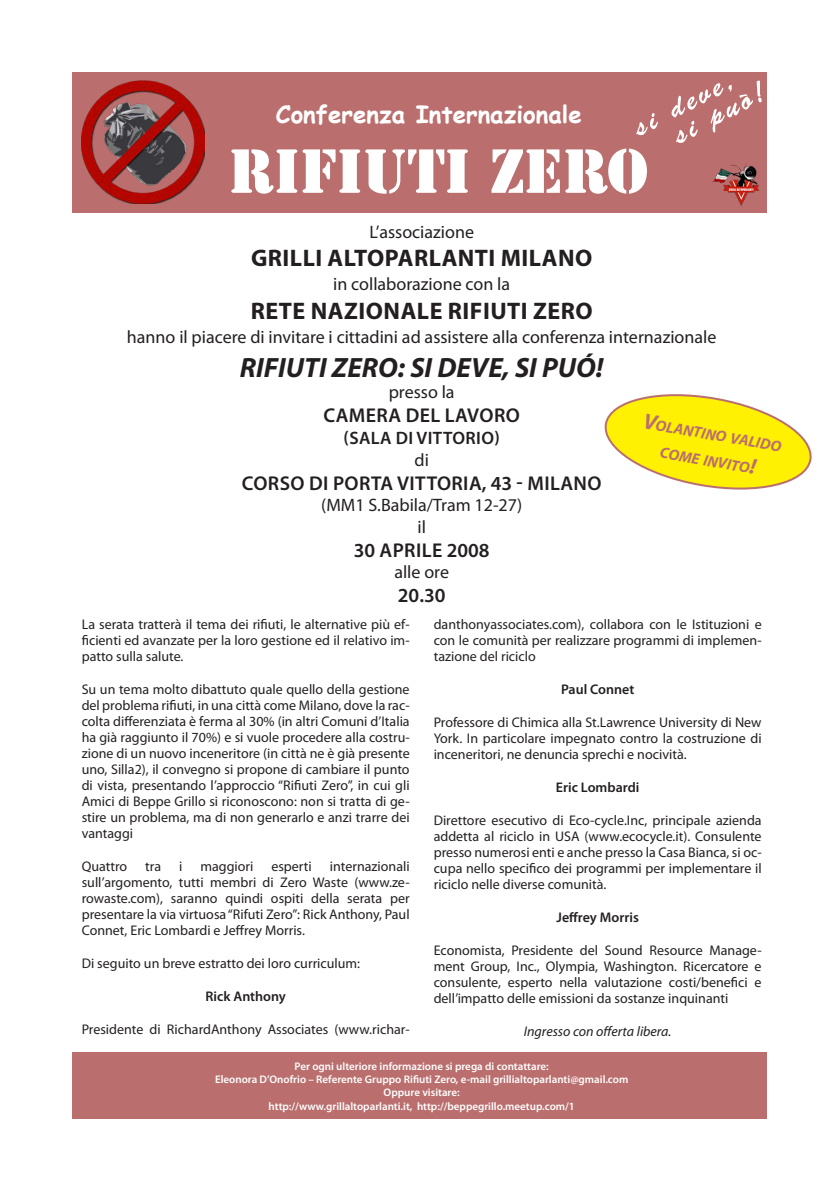
<style>
.page{position:relative;width:840px;height:1191px;background:#fff}
.page>*{position:absolute;margin:0;border:0;box-sizing:border-box;transform-origin:0 0}
.t1{font:58px "Stencil Std";color:#fff}
.t2{font:italic 700 28px "Myriad Pro";color:#231f20}
.t3{font:700 24px "Myriad Pro";letter-spacing:.02em;color:#231f20}
.t4{font:700 24px "Comic Sans MS";color:#fff}
.t5{font:600 20px "Myriad Pro";letter-spacing:.02em;color:#231f20}
.t6{font:18px "Myriad Pro";color:#231f20}
.t7{font:600 18px "Myriad Pro";letter-spacing:.02em;color:#231f20}
.t8{font:italic 700 15.4px/26.4px "Myriad Pro";color:#ba6f6e;text-align:center}
.t9{font:14px/16px "Myriad Pro";color:#231f20;text-align:justify}
.t10{font:600 14px "Myriad Pro";color:#231f20}
.t11{font:italic 14px "Myriad Pro";color:#231f20}
.t12{font:600 11px "Myriad Pro";color:#fff}
.s1{font-size:22px}
</style>
<div class="page">
<div style="left:72px;top:72px;width:694px;height:140px;background:#ba6f6e"></div>
<svg style="left:636px;top:113px;width:21px;height:22px"></svg>
<svg style="left:671px;top:80px;width:90px;height:63px"></svg>
<img style="left:82px;top:81px;width:122px;height:123px">
<img style="left:712px;top:163px;width:47px;height:42px">
<div style="left:72px;top:1052px;width:694px;height:67px;background:#ba6f6e"></div>
<svg style="left:604px;top:394px;width:208px;height:96px"></svg>
<p class="t4" style="left:276px;top:96px;width:307px">Conferenza Internazionale</p>
<p class="t1" style="left:228px;top:134px;width:421px">RIFIUTI ZERO</p>
<p class="t6" style="left:369px;top:220px;width:106px">L’associazione</p>
<p class="t3" style="left:251px;top:243px;width:342px">GRILLI ALTOPARLANTI MILANO</p>
<p class="t6" style="left:333px;top:273px;width:178px">in collaborazione con la</p>
<p class="t3" style="left:251px;top:295px;width:343px">RETE NAZIONALE RIFIUTI ZERO</p>
<p class="t6" style="left:127px;top:326px;width:590px">hanno il piacere di invitare i cittadini ad assistere alla conferenza internazionale</p>
<p class="t2" style="left:240px;top:349px;width:365px">RIFIUTI ZERO: SI DEVE, SI PUÓ!</p>
<p class="t6" style="left:388px;top:381px;width:67px">presso la</p>
<p class="t5" style="left:323px;top:403px;width:198px">Camera del Lavoro</p>
<p class="t7" style="left:343px;top:426px;width:158px">(Sala di Vittorio)</p>
<p class="t6" style="left:414px;top:448px;width:16px">di</p>
<p class="t5" style="left:242px;top:470px;width:361px">Corso di Porta Vittoria, 43 - milano</p>
<p class="t6" style="left:321px;top:494px;width:202px">(MM1 S.Babila/Tram 12-27)</p>
<p class="t6" style="left:417px;top:516px;width:10px">il</p>
<p class="t5" style="left:353px;top:537px;width:137px">30 aprile 2008</p>
<p class="t6" style="left:394px;top:561px;width:56px">alle ore</p>
<p class="t5" style="left:397px;top:583px;width:49px">20.30</p>
<p class="t9" style="left:82px;top:616px;width:329px">La serata tratterà il tema dei rifiuti, le alternative più ef&shy;ficienti ed avanzate per la loro gestione ed il relativo im&shy;patto sulla salute.</p>
<p class="t9" style="left:82px;top:681px;width:329px">Su un tema molto dibattuto quale quello della gestione del problema rifiuti, in una città come Milano, dove la rac&shy;colta differenziata è ferma al 30% (in altri Comuni d’Italia ha già raggiunto il 70%) e si vuole procedere alla costru&shy;zione di un nuovo inceneritore (in città ne è già presente uno, Silla2), il convegno si propone di cambiare il punto di vista, presentando l’approccio “Rifiuti Zero”, in cui gli Amici di Beppe Grillo si riconoscono: non si tratta di ge&shy;stire un problema, ma di non generarlo e anzi trarre dei vantaggi</p>
<p class="t9" style="left:82px;top:858px;width:47px">Quattro</p>
<p class="t9" style="left:145px;top:858px;width:17px">tra</p>
<p class="t9" style="left:179px;top:858px;width:5px">i</p>
<p class="t9" style="left:200px;top:858px;width:54px">maggiori</p>
<p class="t9" style="left:271px;top:858px;width:42px">esperti</p>
<p class="t8" style="left:645px;top:409px;width:141px;rotate:10deg"><span class="s1">V</span>olantino valido come invito<span class="s1">!</span></p>
<p class="t9" style="left:433px;top:616px;width:329px">danthonyassociates.com), collabora con le Istituzioni e con le comunità per realizzare programmi di implemen&shy;tazione del riciclo</p>
<p class="t10" style="left:560px;top:680px;width:75px">Paul Connet</p>
<p class="t9" style="left:433px;top:714px;width:329px">Professore di Chimica alla St.Lawrence University di New York. In particolare impegnato contro la costruzione di inceneritori, ne denuncia sprechi e nocività.</p>
<p class="t10" style="left:555px;top:778px;width:85px">Eric Lombardi</p>
<p class="t9" style="left:433px;top:812px;width:329px">Direttore esecutivo di Eco-cycle.Inc, principale azienda addetta al riciclo in USA (www.ecocycle.it). Consulente presso numerosi enti e anche presso la Casa Bianca, si oc&shy;cupa nello specifico dei programmi per implementare il riciclo nelle diverse comunità.</p>
<p class="t10" style="left:556px;top:908px;width:84px">Jeffrey Morris</p>
<p class="t9" style="left:433px;top:942px;width:329px">Economista, Presidente del Sound Resource Manage&shy;ment Group, Inc., Olympia, Washington. Ricercatore e consulente, esperto nella valutazione costi/benefici e dell’impatto delle emissioni da sostanze inquinanti</p>
<p class="t11" style="left:523px;top:1023px;width:149px">Ingresso con offerta libera.</p>
<p class="t12" style="left:294px;top:1059px;width:255px">Per ogni ulteriore informazione si prega di contattare:</p>
<p class="t12" style="left:215px;top:1072px;width:414px">Eleonora D’Onofrio – Referente Gruppo Rifiuti Zero, e-mail grillialtoparlanti@gmail.com</p>
<p class="t12" style="left:383px;top:1085px;width:78px">Oppure visitare:</p>
<p class="t12" style="left:268px;top:1098px;width:307px">http://www.grillaltoparlanti.it, http://beppegrillo.meetup.com/1</p>
<p class="t9" style="left:82px;top:858px;width:329px;text-indent:248px">internazionali sull’argomento, tutti membri di Zero Waste (www.ze&shy;rowaste.com), saranno quindi ospiti della serata per presentare la via virtuosa “Rifuti Zero”: Rick Anthony, Paul Connet, Eric Lombardi e Jeffrey Morris.</p>
<p class="t9" style="left:82px;top:955px;width:280px">Di seguito un breve estratto dei loro curriculum:</p>
<p class="t10" style="left:205px;top:987px;width:82px">Rick Anthony</p>
<p class="t9" style="left:82px;top:1021px;width:329px">Presidente di RichardAnthony Associates (www.richar-</p>
</div>
